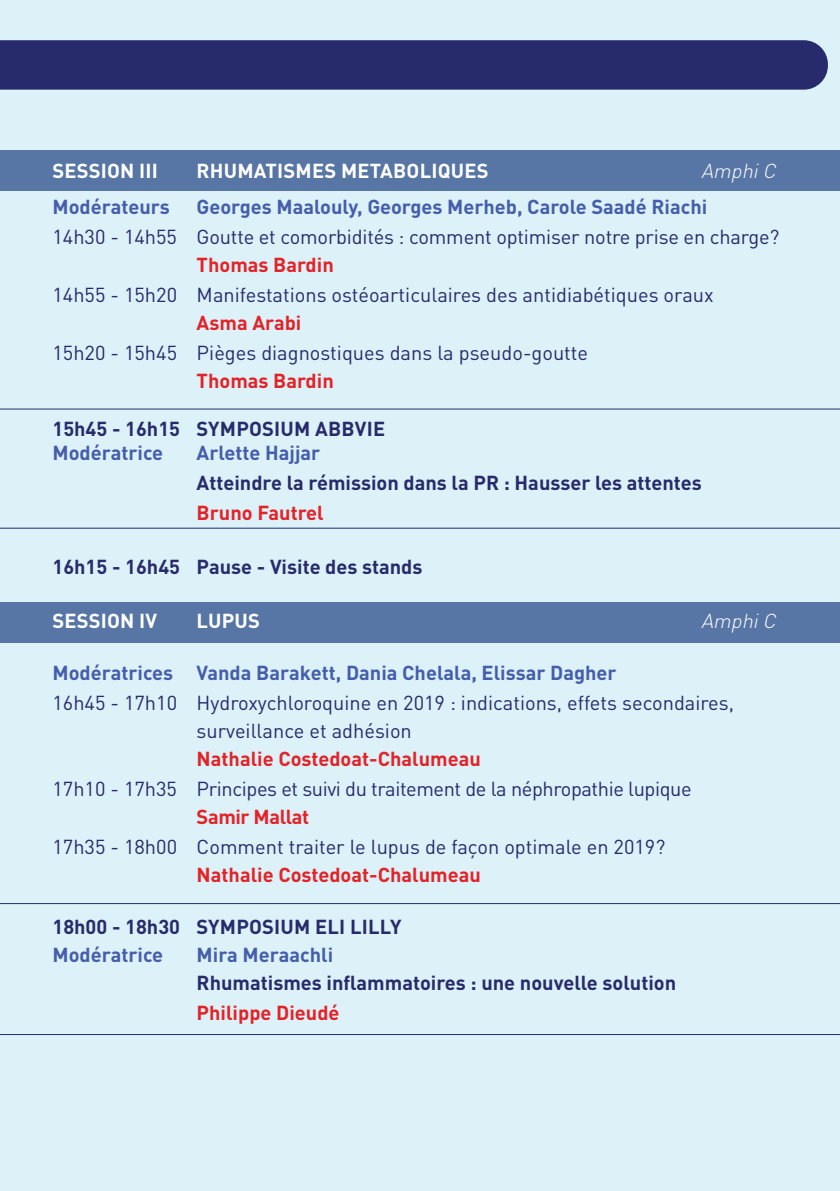
<style>
.page{position:relative;width:840px;height:1191px;background:#fff}
.page>*{position:absolute;margin:0;border:0;box-sizing:border-box;transform-origin:0 0}
.t1{font:20px/28px "DIN Pro";color:#282b6b}
.t2{font:700 20px "DIN Pro";color:#282b6b}
.t3{font:700 20px "DIN Pro";color:#455eab}
.t4{font:700 20px "DIN Pro";color:#e32327}
.t5{font:20px "DIN Pro";letter-spacing:-.02em;color:#282b6b}
.t6{font:700 20px "DIN Pro";letter-spacing:.01em;color:#fff}
.t7{font:italic 300 20px "DIN Pro";color:#fff}
.t8{font:700 20px "DIN Pro";letter-spacing:-.02em;color:#e32327}
</style>
<div class="page">
<div style="left:0;top:0;width:839px;height:1191px;background:#dcf1f8"></div>
<div style="left:0;top:40px;width:827px;height:50px;background:#282b6b"></div>
<div style="left:0;top:150px;width:839px;height:41px;background:#5776a5"></div>
<div style="left:0;top:601px;width:839px;height:41px;background:#5776a5"></div>
<hr style="left:0;top:903px;width:839px;height:1px;background:#282b6b">
<hr style="left:0;top:1034px;width:839px;height:1px;background:#282b6b">
<hr style="left:0;top:408px;width:839px;height:1px;background:#282b6b">
<hr style="left:0;top:527px;width:839px;height:1px;background:#282b6b">
<p class="t6" style="left:52px;top:157px;width:107px">SESSION III</p>
<p class="t6" style="left:196px;top:157px;width:293px">RHUMATISMES METABOLIQUES</p>
<p class="t7" style="left:700px;top:157px;width:81px">AmphiC</p>
<p class="t3" style="left:52px;top:193px;width:119px">Modérateurs</p>
<p class="t3" style="left:196px;top:193px;width:512px">Georges Maalouly, Georges Merheb, Carole Saadé Riachi</p>
<p class="t1" style="left:52px;top:222px;width:728px">14h30 - 14h55 Goutte et comorbidités : comment optimiser notre prise en charge?</p>
<p class="t4" style="left:196px;top:251px;width:139px">Thomas Bardin</p>
<p class="t1" style="left:52px;top:280px;width:662px">14h55 - 15h20 Manifestations ostéoarticulaires des antidiabétiques oraux</p>
<p class="t4" style="left:196px;top:309px;width:106px">Asma Arabi</p>
<p class="t1" style="left:52px;top:338px;width:536px">15h20 - 15h45 Pièges diagnostiques dans la pseudo-goutte</p>
<p class="t4" style="left:196px;top:367px;width:139px">Thomas Bardin</p>
<p class="t2" style="left:52px;top:415px;width:334px">15h45 - 16h15 SYMPOSIUM ABBVIE</p>
<p class="t3" style="left:52px;top:439px;width:112px">Modératrice</p>
<p class="t3" style="left:196px;top:439px;width:125px">Arlette Hajjar</p>
<p class="t2" style="left:196px;top:469px;width:506px">Atteindre la rémission dans la PR : Hausser les attentes</p>
<p class="t4" style="left:196px;top:499px;width:128px">Bruno Fautrel</p>
<p class="t2" style="left:52px;top:553px;width:371px">16h15 - 16h45 Pause - Visite des stands</p>
<p class="t6" style="left:52px;top:607px;width:106px">SESSION IV</p>
<p class="t6" style="left:196px;top:607px;width:65px">LUPUS</p>
<p class="t7" style="left:700px;top:607px;width:81px">AmphiC</p>
<p class="t3" style="left:52px;top:659px;width:565px">Modératrices Vanda Barakett, Dania Chelala, Elissar Dagher</p>
<p class="t1" style="left:196px;top:688px;width:538px;text-indent:-144px">16h45 - 17h10 Hydroxychloroquine en 2019 : indications, effets secondaires, surveillance et adhésion</p>
<p class="t4" style="left:196px;top:745px;width:285px">Nathalie Costedoat-Chalumeau</p>
<p class="t5" style="left:52px;top:775px;width:640px">17h10 - 17h35 Principes et suivi du traitement de la néphropathie lupique</p>
<p class="t8" style="left:196px;top:803px;width:114px">Samir Mallat</p>
<p class="t1" style="left:52px;top:832px;width:614px">17h35 - 18h00 Comment traiter le lupus de façon optimale en 2019?</p>
<p class="t4" style="left:196px;top:861px;width:285px">Nathalie Costedoat-Chalumeau</p>
<p class="t2" style="left:52px;top:913px;width:350px">18h00 - 18h30 SYMPOSIUM ELI LILLY</p>
<p class="t3" style="left:52px;top:941px;width:112px">Modératrice</p>
<p class="t3" style="left:196px;top:941px;width:138px">Mira Meraachli</p>
<p class="t2" style="left:196px;top:969px;width:481px">Rhumatismes inflammatoires : une nouvelle solution</p>
<p class="t4" style="left:196px;top:999px;width:144px">Philippe Dieudé</p>
</div>
